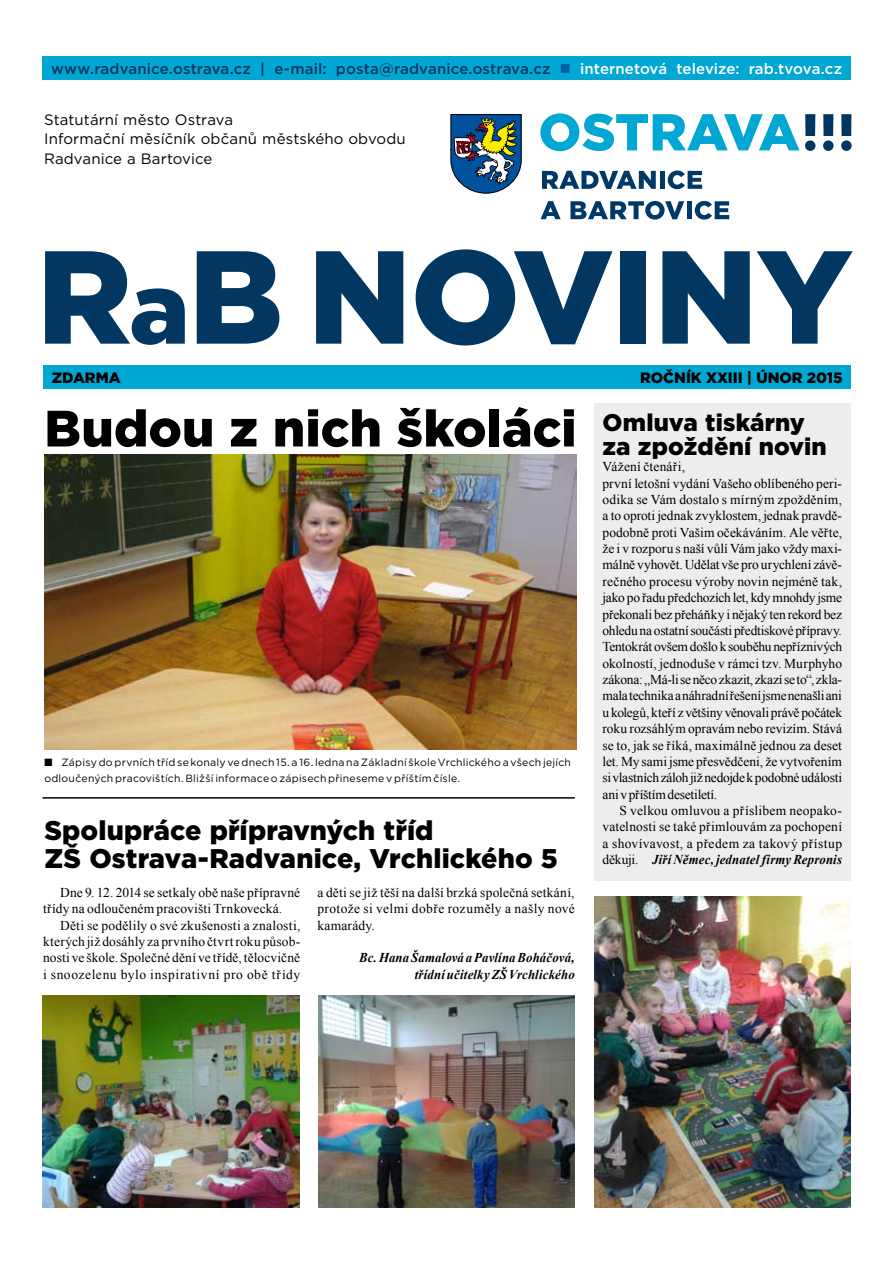
<style>
.page{position:relative;width:893px;height:1263px;background:#fff}
.page>*{position:absolute;margin:0;border:0;box-sizing:border-box;transform-origin:0 0}
.t1{font:900 132px "Gotham";letter-spacing:-.01em;color:#013761}
.t2{font:900 51px "Gotham";color:#000}
.t3{font:900 27px/28.5px "Gotham";letter-spacing:.005em;color:#000}
.t4{font:900 24px/24px "Gotham";letter-spacing:.005em;color:#000}
.t5{font:500 15px "Gotham";letter-spacing:.005em;color:#013761}
.t6{font:15px/19.5px "Gotham";letter-spacing:.005em;color:#000}
.t7{font:900 15px "Gotham";color:#000}
.t8{font:13.5px/16.4px "Times New Roman";color:#000;text-align:justify}
.t9{font:italic 700 13.5px/16.4px "Times New Roman";letter-spacing:.01em;color:#000;text-align:right;scale:.95 1}
.t10{font:10.5px/16.4px "Gotham";letter-spacing:.02em;color:#000}
.s1{color:#005ea8}
.s2{color:#fff}
.s3{font-size:100.5px}
.s4{font-family:"Dixieland Normal"}
.s5{font-weight:700;font-style:italic}
</style>
<div class="page">
<div style="left:43px;top:365px;width:808px;height:23px;background:#00a7d3"></div>
<svg style="left:540px;top:113px;width:259px;height:38px"></svg>
<div style="left:805px;top:140px;width:10px;height:11px;background:#003660;border-radius:50%"></div>
<div style="left:823px;top:140px;width:11px;height:11px;background:#003660;border-radius:50%"></div>
<div style="left:805px;top:114px;width:10px;height:22px;background:#003660"></div>
<div style="left:823px;top:114px;width:10px;height:22px;background:#003660"></div>
<div style="left:841px;top:114px;width:10px;height:22px;background:#003660"></div>
<div style="left:841px;top:140px;width:11px;height:11px;background:#003660;border-radius:50%"></div>
<svg style="left:542px;top:171px;width:114px;height:18px"></svg>
<div style="left:660px;top:171px;width:5px;height:18px;background:#003867"></div>
<svg style="left:668px;top:171px;width:34px;height:18px"></svg>
<svg style="left:541px;top:201px;width:20px;height:18px"></svg>
<svg style="left:570px;top:201px;width:114px;height:19px"></svg>
<div style="left:687px;top:201px;width:5px;height:18px;background:#003867"></div>
<svg style="left:695px;top:201px;width:34px;height:19px"></svg>
<svg style="left:450px;top:114px;width:72px;height:80px"></svg>
<div style="left:43px;top:56px;width:807px;height:23px;background:#00a7d3"></div>
<div style="left:594px;top:403px;width:257px;height:477px;background:#eceded"></div>
<img style="left:44px;top:455px;width:533px;height:294px">
<hr style="left:43px;top:797px;width:532px;height:2px;background:#000">
<img style="left:594px;top:897px;width:256px;height:311px">
<img style="left:43px;top:995px;width:256px;height:213px">
<img style="left:318px;top:995px;width:257px;height:213px">
<p class="t5" style="left:51px;top:58px;width:793px">www.radvanice.ostrava.cz | e‑mail: posta@radvanice.ostrava.cz <span class="s1">■</span> <span class="s2">internetová televize: rab.tvova.cz</span></p>
<p class="t6" style="left:44px;top:109px;width:363px">Statutární město Ostrava<br>Informační měsíčník občanů městského obvodu<br>Radvanice a Bartovice</p>
<h1 class="t1" style="left:37px;top:206px;width:817px">R<span class="s3">a</span>B NOVINY</h1>
<p class="t7" style="left:52px;top:367px;width:70px">zdarma</p>
<p class="t7" style="left:640px;top:367px;width:204px">ROČNÍK XXIII | únor 2015</p>
<h2 class="t2" style="left:44px;top:393px;width:534px">Budou z nich školáci</h2>
<p class="t10" style="left:44px;top:754px;width:528px"><span class="s4">Q</span> Zápisy do prvních tříd se konaly ve dnech 15. a 16. ledna na Základní škole Vrchlického a všech jejích odloučených pracovištích. Bližší informace o zápisech přineseme v příštím čísle.</p>
<h3 class="t3" style="left:44px;top:815px;width:515px">Spolupráce přípravných tříd<br>ZŠ Ostrava‑Radvanice, Vrchlického 5</h3>
<p class="t8" style="left:43px;top:884px;width:259px;text-indent:17px">Dne 9. 12. 2014 se setkaly obě naše přípravné třídy na odloučeném pracovišti Trnkovecká.</p>
<p class="t8" style="left:43px;top:917px;width:259px;text-indent:17px">Děti se podělily o své zkušenosti a znalosti, kterých již dosáhly za prvního čtvrt roku působ&shy;nosti ve škole. Společné dění ve třídě, tělocvičně i snoozelenu bylo inspirativní pro obě třídy</p>
<p class="t8" style="left:317px;top:884px;width:259px">a děti se již těší na další brzká společná setkání, protože si velmi dobře rozuměly a našly nové kamarády.</p>
<p class="t9" style="left:359px;top:949px;width:228px">Bc. Hana Šamalová aPavlína Boháčová, třídní učitelky ZŠ Vrchlického</p>
<h3 class="t4" style="left:603px;top:410px;width:226px">Omluva tiskárny za zpoždění novin</h3>
<p class="t8" style="left:602px;top:458px;width:241px;text-align:left">Vážení čtenáři,<br>první letošní vydání Vašeho oblíbeného peri&shy;odika se Vám dostalo s mírným zpožděním, a to oproti jednak zvyklostem, jednak pravdě&shy;podobně proti Vašim očekáváním. Ale věřte, že i v rozporu s naší vůlí Vám jako vždy maxi&shy;málně vyhovět. Udělat vše pro urychlení závě&shy;rečného procesu výroby novin nejméně tak, jako po řadu předchozích let, kdy mnohdy jsme překonali bez přeháňky i nějaký ten rekord bez ohledu na ostatní součásti předtiskové přípravy.<br>Tentokrát ovšem došlo k souběhu nepříznivých okolností, jednoduše v rámci tzv. Murphyho zákona: „Má-li se něco zkazit, zkazí se to“, zkla&shy;mala technika anáhradní řešení jsme nenašli ani u kolegů, kteří z většiny věnovali právě počátek roku rozsáhlým opravám nebo revizím. Stává se to, jak se říká, maximálně jednou za deset let. My sami jsme přesvědčeni, že vytvořením si vlastních záloh již nedojde kpodobné události ani vpříštím desetiletí.</p>
<p class="t8" style="left:602px;top:802px;width:241px;text-indent:17px">S velkou omluvou a příslibem neopako&shy;vatelnosti se také přimlouvám za pochopení a shovívavost, a předem za takový přístup děkuji. <span class="s5">Jiří Němec, jednatel firmy Repronis</span></p>
</div>
